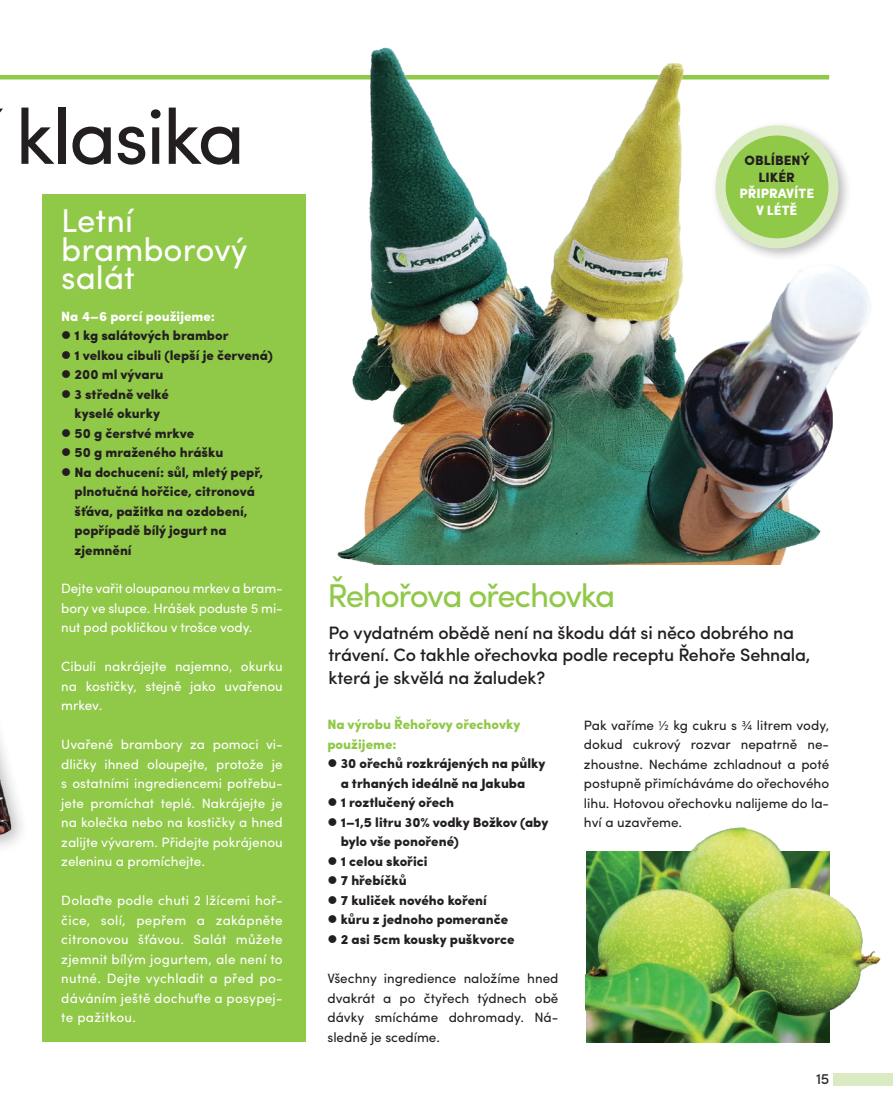
<style>
.page{position:relative;width:893px;height:1106px;background:#fff}
.page>*{position:absolute;margin:0;border:0;box-sizing:border-box;transform-origin:0 0}
.t1{font:78px "Sofia Pro";letter-spacing:-.03em;color:#231f20}
.Normální{font:33px/28.5px "Sofia Pro";color:#fff}
.Normální-2{font:33px "Sofia Pro";letter-spacing:-.04em;color:#90c848}
.Normální-3{font:500 18px/22.5px "Sofia Pro";letter-spacing:-.01em;color:#231f20}
.t2{font:500 15px "Sofia Pro";color:#312f30}
.Chleba_text{font:13.5px/19.5px "Sofia Pro";color:#fff;text-align:justify}
.Normální-4{font:900 13.5px/19.5px "Sofia Pro";color:#231f20;text-align:center}
.Chleba_text-2{font:13.5px/19.5px "Sofia Pro";color:#231f20;text-align:justify}
.Normální-5{font:900 13.5px/19.5px "Sofia Pro";color:#90c848}
.Chleba_Kampos{font:900 13.5px/16.5px "Sofia Pro";color:#fff;text-align:center}
.Normální-6{font:900 13.5px "Sofia Pro";color:#fff}
.s1{color:#231f20}
</style>
<div class="page">
<hr style="left:0;top:75px;width:829px;height:4px;background:#90c848">
<img style="left:585px;top:827px;width:296px;height:215px">
<img style="left:327px;top:47px;width:544px;height:517px">
<div style="left:711px;top:121px;width:140px;height:141px;background:#231f20;opacity:.3"></div>
<div style="left:716px;top:125px;width:122px;height:123px;background:#daebc4;border-radius:50%"></div>
<div style="left:726px;top:135px;width:102px;height:103px;background:#90c848;border-radius:50%"></div>
<div style="left:833px;top:1073px;width:60px;height:12px;background:#daebc4"></div>
<img style="left:0;top:739px;width:22px;height:108px">
<div style="left:43px;top:195px;width:263px;height:847px;background:#90c848"></div>
<h1 class="t1" style="left:16px;top:79px;width:231px">klasika</h1>
<p class="Normální" style="left:61px;top:204px;width:188px">Letní bramborový salát</p>
<p class="Normální-6" style="left:61px;top:305px;width:155px">Na 4–6 porcí použijeme:</p>
<p class="Normální-4" style="left:61px;top:325px;width:169px">● 1 kg salátových brambor</p>
<p class="Normální-4" style="left:61px;top:344px;width:213px">● 1 velkou cibuli (lepší je červená)</p>
<p class="Normální-4" style="left:61px;top:364px;width:104px">● 200 ml vývaru</p>
<p class="Normální-4" style="left:61px;top:383px;width:109px">● 3 středně velké kyselé okurky</p>
<p class="Normální-4" style="left:61px;top:422px;width:135px">● 50 g čerstvé mrkve</p>
<p class="Normální-4" style="left:61px;top:442px;width:164px">● 50 g mraženého hrášku</p>
<p class="Normální-4" style="left:75px;top:461px;width:190px;text-align:left;text-indent:-13px">● Na dochucení: sůl, mletý pepř, plnotučná hořčice, citronová šťáva, pažitka na ozdobení, popřípadě bílý jogurt na zjemnění</p>
<p class="Chleba_text" style="left:61px;top:577px;width:223px">Dejte vařit oloupanou mrkev a bram&shy;bory ve slupce. Hrášek poduste 5 mi&shy;nut pod pokličkou v trošce vody.</p>
<p class="Chleba_text" style="left:61px;top:655px;width:223px">Cibuli nakrájejte najemno, okurku na kostičky, stejně jako uvařenou mrkev.</p>
<p class="Chleba_text" style="left:61px;top:733px;width:223px">Uvařené brambory za pomoci vi&shy;dličky ihned oloupejte, protože je s ostatními ingrediencemi potřebu&shy;jete promíchat teplé. Nakrájejte je na kolečka nebo na kostičky a hned zalijte vývarem. Přidejte pokrájenou zeleninu a promíchejte.</p>
<p class="Chleba_text" style="left:61px;top:889px;width:223px">Dolaďte podle chuti 2 lžícemi hoř&shy;čice, solí, pepřem a zakápněte citronovou šťávou. Salát můžete zjemnit bílým jogurtem, ale není to nutné. Dejte vychladit a před po&shy;dáváním ještě dochuťte a posypej&shy;te pažitkou.</p>
<p class="Chleba_Kampos" style="left:739px;top:151px;width:76px"><span class="s1">OBLÍBENÝ<br>LIKÉR<br></span>PŘIPRAVÍTE<br>V LÉTĚ</p>
<p class="Normální-2" style="left:327px;top:570px;width:290px">Řehořova ořechovka</p>
<p class="Normální-3" style="left:328px;top:620px;width:484px">Po vydatném obědě není na škodu dát si něco dobrého na trávení. Co takhle ořechovka podle receptu Řehoře Sehnala, která je skvělá na žaludek?</p>
<p class="Normální-5" style="left:327px;top:713px;width:195px">Na výrobu Řehořovy ořechovky použijeme:</p>
<p class="Normální-4" style="left:327px;top:752px;width:220px">● 30 ořechů rozkrájených na půlky a trhaných ideálně na Jakuba</p>
<p class="Normální-4" style="left:327px;top:791px;width:128px">● 1 roztlučený ořech</p>
<p class="Normální-4" style="left:341px;top:811px;width:209px;text-align:left;text-indent:-13px">● 1–1,5 litru 30% vodky Božkov (aby bylo vše ponořené)</p>
<p class="Normální-4" style="left:327px;top:850px;width:102px">● 1 celou skořici</p>
<p class="Normální-4" style="left:327px;top:869px;width:81px">● 7 hřebíčků</p>
<p class="Normální-4" style="left:327px;top:889px;width:161px">● 7 kuliček nového koření</p>
<p class="Normální-4" style="left:327px;top:908px;width:182px">● kůru z jednoho pomeranče</p>
<p class="Normální-4" style="left:327px;top:928px;width:189px">● 2 asi 5cm kousky puškvorce</p>
<p class="Chleba_text-2" style="left:327px;top:967px;width:233px">Všechny ingredience naložíme hned dvakrát a po čtyřech týdnech obě dávky smícháme dohromady. Ná&shy;sledně je scedíme.</p>
<p class="Chleba_text-2" style="left:584px;top:714px;width:247px">Pak vaříme ½ kg cukru s ¾ litrem vody, dokud cukrový rozvar nepatrně ne&shy;zhoustne. Necháme zchladnout a poté postupně přimícháváme do ořechového lihu. Hotovou ořechovku nalijeme do la&shy;hví a uzavřeme.</p>
<p class="t2" style="left:816px;top:1067px;width:14px">15</p>
</div>
